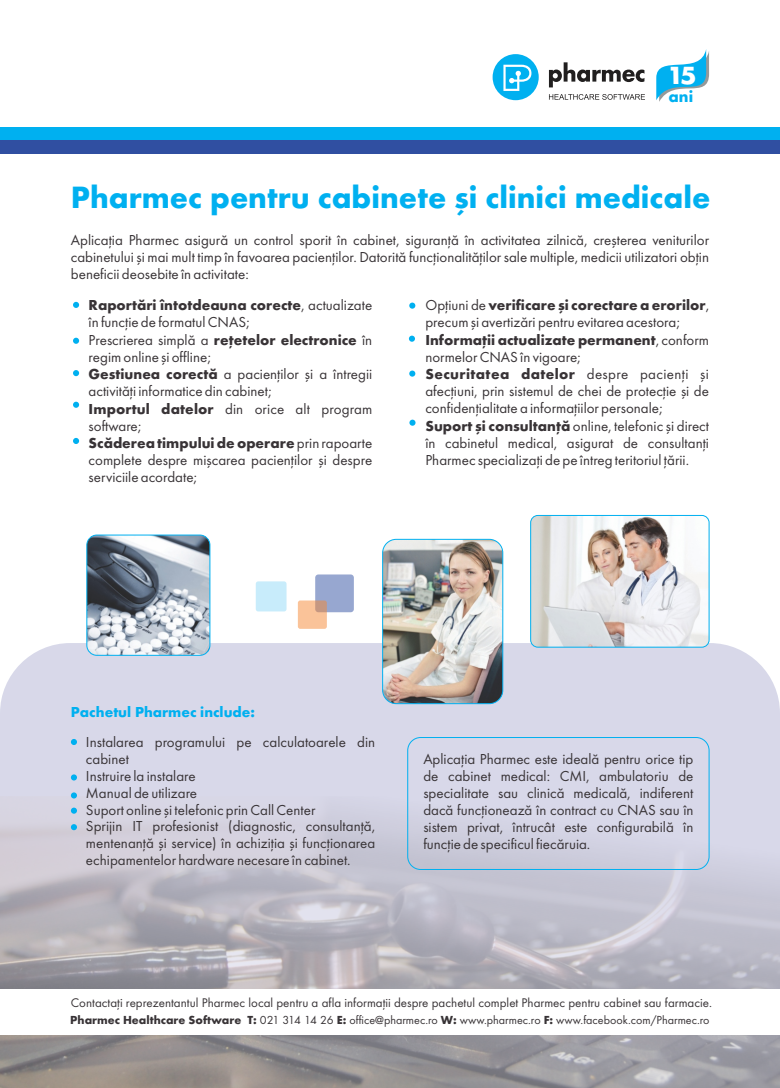
<style>
.page{position:relative;width:780px;height:1088px;background:#fff}
.page>*{position:absolute;margin:0;border:0;box-sizing:border-box;transform-origin:0 0}
.t1{font:700 32px "Futura TEE";color:#00b0f0}
.t2{font:700 22.88px "Futura LT";color:#fff;scale:1.07 1}
.t3{font:15px/17.2px "Futura TEE";color:#383336}
.t4{font:700 15px "Futura TEE";color:#00b0f0}
.t5{font:700 14.75px "Futura LT";color:#00b0f0}
.t6{font:13px "Futura TEE";color:#383336}
.t7{font:12.12px "Futura TEE";color:#383336}
.s1{font-weight:700}
</style>
<div class="page">
<div style="left:0;top:643px;width:780px;height:153px;background:#d8d8e9"></div>
<img style="left:0;top:796px;width:780px;height:292px">
<div style="left:407px;top:737px;width:302px;height:133px;border:1px solid #00b0f0;border-radius:13px"></div>
<div style="left:0;top:127px;width:780px;height:13px;background:#00b0f0"></div>
<div style="left:0;top:140px;width:780px;height:13px;background:#304fa1"></div>
<div style="left:0;top:990px;width:780px;height:45px;background:#fff"></div>
<svg style="left:71px;top:739px;width:6px;height:6px"></svg>
<div style="left:71px;top:807px;width:6px;height:7px;background:#00b0f0;border-radius:50%"></div>
<svg style="left:71px;top:824px;width:6px;height:6px"></svg>
<svg style="left:71px;top:774px;width:6px;height:6px"></svg>
<svg style="left:71px;top:792px;width:6px;height:6px"></svg>
<svg style="left:73px;top:302px;width:6px;height:6px"></svg>
<svg style="left:73px;top:370px;width:6px;height:6px"></svg>
<svg style="left:73px;top:402px;width:6px;height:6px"></svg>
<svg style="left:73px;top:438px;width:6px;height:6px"></svg>
<svg style="left:73px;top:338px;width:6px;height:6px"></svg>
<svg style="left:409px;top:303px;width:6px;height:6px"></svg>
<div style="left:409px;top:370px;width:6px;height:7px;background:#00b0f0;border-radius:50%"></div>
<svg style="left:409px;top:420px;width:6px;height:6px"></svg>
<svg style="left:409px;top:336px;width:6px;height:6px"></svg>
<div style="left:315px;top:574px;width:39px;height:38px;background:#97a7d0;border-radius:3px"></div>
<div style="left:298px;top:600px;width:29px;height:29px;background:#f58733;border-radius:2px;opacity:.5"></div>
<div style="left:256px;top:581px;width:30px;height:30px;background:#c8ecfb;border-radius:3px"></div>
<img style="left:530px;top:515px;width:179px;height:132px;border-radius:7px">
<div style="left:530px;top:515px;width:179px;height:132px;border:1px solid #00b0f0;border-radius:7px"></div>
<img style="left:382px;top:539px;width:120px;height:165px;border-radius:14px">
<div style="left:382px;top:539px;width:121px;height:165px;border:1px solid #00b0f0;border-radius:14px"></div>
<img style="left:87px;top:535px;width:123px;height:120px;border-radius:10px">
<div style="left:86px;top:535px;width:124px;height:121px;border:1px solid #00b0f0;border-radius:10px"></div>
<div style="left:492px;top:54px;width:46px;height:46px;background:#00b0f0;border-radius:50%"></div>
<svg style="left:549px;top:62px;width:95px;height:25px"></svg>
<svg style="left:503px;top:65px;width:28px;height:26px"></svg>
<svg style="left:549px;top:94px;width:96px;height:6px"></svg>
<svg style="left:656px;top:49px;width:53px;height:53px"></svg>
<h2 class="t2" style="left:667px;top:65px;width:30px">15</h2>
<p class="t5" style="left:669px;top:89px;width:26px">ani</p>
<h1 class="t1" style="left:71px;top:178px;width:641px">Pharmec pentru cabinete şi clinici medicale</h1>
<p class="t3" style="left:71px;top:231px;width:639px;text-align:justify">Aplicaţia Pharmec asigură un control sporit în cabinet, siguranţă în activitatea zilnică, creşterea veniturilor cabinetului ºi mai mult timp în favoarea pacienţilor. Datorită funcţionalităţilor sale multiple, medicii utilizatori obţin beneficii deosebite în activitate:</p>
<p class="t3" style="left:89px;top:296px;width:285px"><span class="s1">Raportări întotdeauna corecte</span>, actualizate în funcţie de formatul CNAS;<br>Prescrierea simplă a <span class="s1">reţetelor electronice</span> în regim online şi offline;<br><span class="s1">Gestiunea corectă</span> a pacienţilor şi a întregii activităţi informatice din cabinet;<br><span class="s1">Importul datelor</span> din orice alt program software;<br><span class="s1">Scăderea timpului de operare</span> prin rapoarte complete despre mişcarea pacienţilor şi despre serviciile acordate;</p>
<p class="t3" style="left:425px;top:296px;width:285px">Opţiuni de <span class="s1">verificare şi corectare a erorilor</span>, precum şi avertizări pentru evitarea acestora; <span class="s1">Informaţii actualizate permanent</span>, conform normelor CNAS în vigoare;<br><span class="s1">Securitatea datelor</span> despre pacienţi şi afecţiuni, prin sistemul de chei de protecţie şi de confidenţialitate a informaţiilor personale; <span class="s1">Suport şi consultanţă</span> online, telefonic şi direct în cabinetul medical, asigurat de consultanţi Pharmec specializaţi de pe întreg teritoriul ţării.</p>
<p class="t4" style="left:71px;top:703px;width:186px">Pachetul Pharmec include:</p>
<p class="t3" style="left:86px;top:733px;width:291px">Instalarea programului pe calculatoarele din cabinet<br>Instruire la instalare<br>Manual de utilizare<br>Suport online şi telefonic prin Call Center<br>Sprijin IT profesionist (diagnostic, consultanţă, mentenanţă şi service) în achiziţia şi funcţionarea echipamentelor hardware necesare în cabinet.</p>
<p class="t3" style="left:423px;top:751px;width:272px;text-align:justify">Aplicaţia Pharmec este ideală pentru orice tip de cabinet medical: CMI, ambulatoriu de specialitate sau clinică medicală, indiferent dacă funcţionează în contract cu CNAS sau în sistem privat, întrucât este configurabilă în funcţie de specificul fiecăruia.</p>
<p class="t6" style="left:71px;top:995px;width:642px">Contactaţi reprezentantul Pharmec local pentru a afla informaţii despre pachetul complet Pharmec pentru cabinet sau farmacie.</p>
<p class="t7" style="left:70px;top:1013px;width:640px"><span class="s1">Pharmec Healthcare Software T:</span> 021 314 14 26 <span class="s1">E:</span> office@pharmec.ro <span class="s1">W:</span> www.pharmec.ro <span class="s1">F:</span> www.facebook.com/Pharmec.ro</p>
</div>
